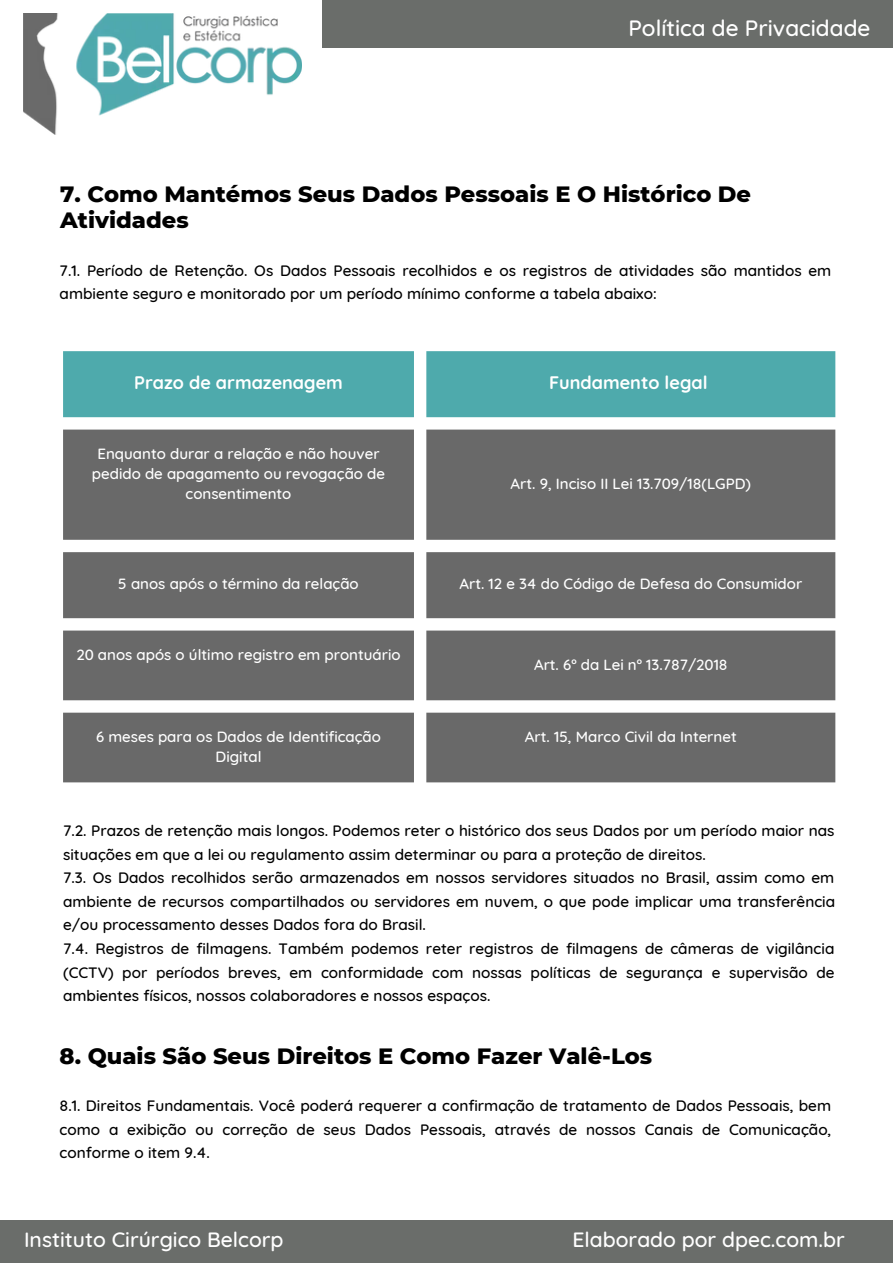
<style>
.page{position:relative;width:893px;height:1264px;background:#fff}
.page>*{position:absolute;margin:0;border:0;box-sizing:border-box;transform-origin:0 0}
.t1{font:800 22.65px/26.1px "Montserrat";color:#000}
.t2{font:500 22.5px "Quicksand";color:#fff}
.t3{font:500 21.15px "Quicksand";color:#fff}
.t4{font:700 18px "Quicksand";color:#fff}
.t5{font:500 15.3px/23.5px "Quicksand";color:#000;text-align:justify}
.t6{font:500 15px/20.2px "Quicksand";color:#fff;text-align:center}
.s1{font-size:21.15px}
.s2{font-size:22.5px}
</style>
<div class="page">
<div style="left:322px;top:0;width:570px;height:47px;background:#6a6d6a"></div>
<img style="left:23px;top:14px;width:278px;height:120px">
<div style="left:0;top:1219px;width:892px;height:43px;background:#6a6d6a"></div>
<div style="left:63px;top:351px;width:772px;height:66px;background:#4eaaac"></div>
<svg style="left:63px;top:429px;width:772px;height:353px;background:#7b7b7b"></svg>
<p class="t2" style="left:628px;top:13px;width:243px">Política de Privacidade</p>
<p class="t1" style="left:60px;top:181px;width:692px">7. Como Mantémos Seus Dados Pessoais E O Histórico De<br>Atividades</p>
<p class="t5" style="left:60px;top:258px;width:773px">7.1. Período de Retenção. Os Dados Pessoais recolhidos e os registros de atividades são mantidos em ambiente seguro e monitorado por um período mínimo conforme a tabela abaixo:</p>
<p class="t4" style="left:134px;top:371px;width:210px">Prazo de armazenagem</p>
<p class="t4" style="left:549px;top:371px;width:160px">Fundamento legal</p>
<p class="t6" style="left:92px;top:443px;width:294px">Enquanto durar a relação e não houver pedido de apagamento ou revogação de consentimento</p>
<p class="t6" style="left:510px;top:473px;width:242px">Art. 9, Inciso II Lei 13.709/18(LGPD)</p>
<p class="t6" style="left:118px;top:573px;width:242px">5 anos após o término da relação</p>
<p class="t6" style="left:459px;top:573px;width:344px">Art. 12 e 34 do Código de Defesa do Consumidor</p>
<p class="t6" style="left:76px;top:644px;width:326px">20 anos após o último registro em prontuário</p>
<p class="t6" style="left:534px;top:654px;width:195px">Art. 6º da Lei nº 13.787/2018</p>
<p class="t6" style="left:96px;top:726px;width:286px">6 meses para os Dados de Identificação<br>Digital</p>
<p class="t6" style="left:525px;top:726px;width:213px">Art. 15, Marco Civil da Internet</p>
<p class="t5" style="left:63px;top:818px;width:773px">7.2. Prazos de retenção mais longos. Podemos reter o histórico dos seus Dados por um período maior nas situações em que a lei ou regulamento assim determinar ou para a proteção de direitos.</p>
<p class="t5" style="left:63px;top:865px;width:773px">7.3. Os Dados recolhidos serão armazenados em nossos servidores situados no Brasil, assim como em ambiente de recursos compartilhados ou servidores em nuvem, o que pode implicar uma transferência e/ou processamento desses Dados fora do Brasil.</p>
<p class="t5" style="left:63px;top:936px;width:773px">7.4. Registros de filmagens. Também podemos reter registros de filmagens de câmeras de vigilância (CCTV) por períodos breves, em conformidade com nossas políticas de segurança e supervisão de ambientes físicos, nossos colaboradores e nossos espaços.</p>
<p class="t1" style="left:60px;top:1042px;width:594px">8. Quais São Seus Direitos E Como Fazer Valê-Los</p>
<p class="t5" style="left:60px;top:1093px;width:773px">8.1. Direitos Fundamentais. Você poderá requerer a confirmação de tratamento de Dados Pessoais, bem como a exibição ou correção de seus Dados Pessoais, através de nossos Canais de Comunicação, conforme o item 9.4.</p>
<p class="t3" style="left:24px;top:1225px;width:261px">Instituto Cirúrgico Belcorp</p>
<p class="t2" style="left:572px;top:1225px;width:293px"><span class="s1">Elab</span>orado por dpec.com.br</p>
<p class="t3" style="left:605px;top:1225px;width:241px"><span class="s2">b</span>orado por dpec.com.br</p>
<p class="t2" style="left:18px;top:1225px;width:225px">www.clinicadia.net.br</p>
</div>
